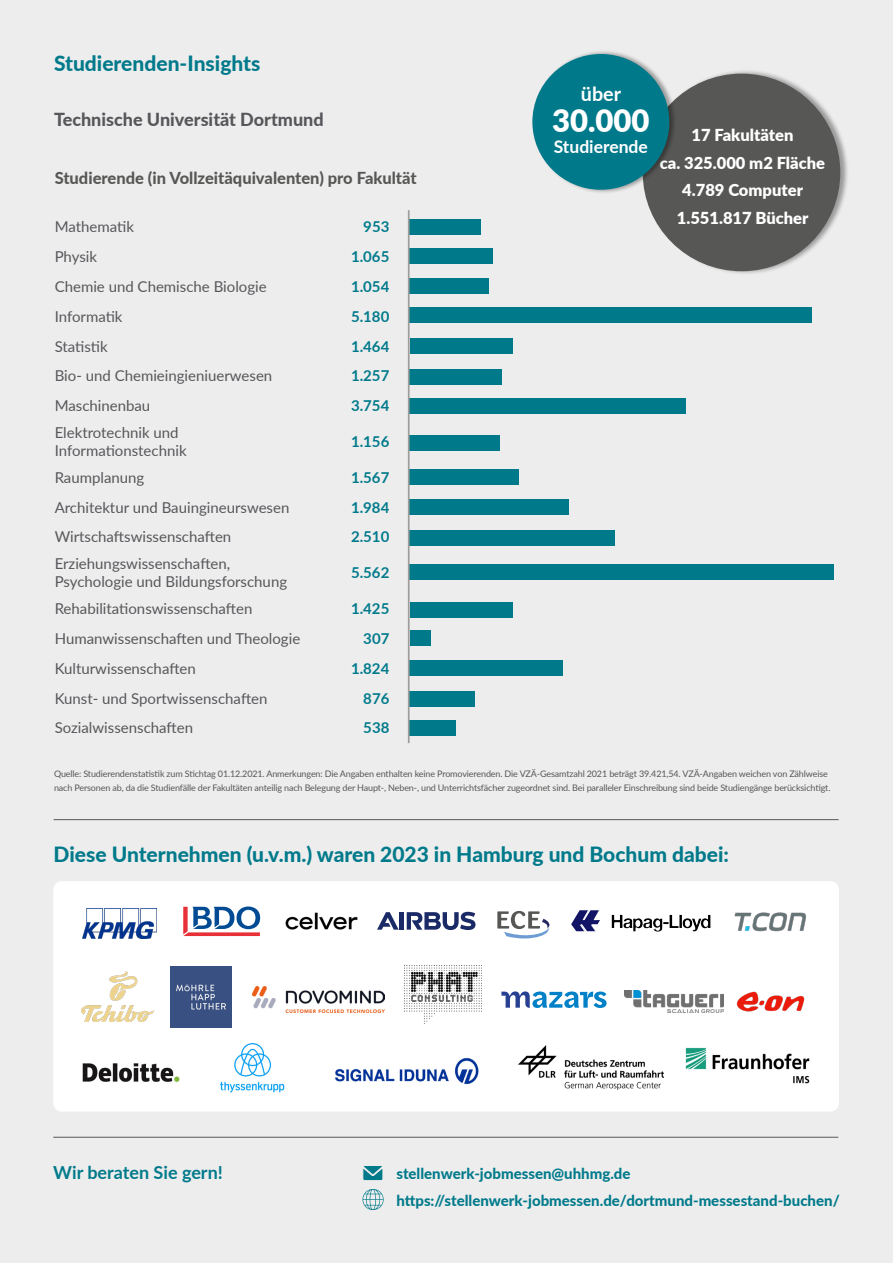
<style>
.page{position:relative;width:893px;height:1263px;background:#ededed}
.page>*{position:absolute;margin:0;border:0;box-sizing:border-box;transform-origin:0 0}
.t1{font:900 31.05px "Lato";color:#fff}
.t2{font:800 21px "Lato";color:#007a8b}
.t3{font:700 19.8px "Lato";color:#fff}
.t4{font:800 18px "Lato";color:#57575b}
.t5{font:700 18px "Lato";color:#007a8b}
.t6{font:700 17.55px "Lato";color:#fff}
.t7{font:900 16.5px/27.8px "Lato";color:#fff;text-align:center}
.t8{font:800 16.5px "Lato";color:#575756}
.t9{font:15px/18px "Lato";color:#57575b}
.t10{font:800 15px/27px "Lato";color:#007a8b}
.t11{font:700 15px "Lato";color:#007a8b}
.t12{font:9px/13.6px "Lato";letter-spacing:-.015em;color:#575756}
</style>
<div class="page">
<div style="left:643px;top:69px;width:206px;height:207px;background:#000;opacity:.35"></div>
<div style="left:643px;top:74px;width:197px;height:197px;background:#575756;border-radius:50%"></div>
<div style="left:532px;top:50px;width:145px;height:144px;background:#000;opacity:.35"></div>
<div style="left:532px;top:54px;width:137px;height:136px;background:#007a8b;border-radius:50%"></div>
<svg style="left:362px;top:1165px;width:21px;height:16px"></svg>
<svg style="left:362px;top:1189px;width:22px;height:21px"></svg>
<hr style="left:53px;top:1137px;width:785px;height:1px;background:#575756">
<hr style="left:54px;top:819px;width:785px;height:1px;background:#575756">
<div style="left:409px;top:219px;width:72px;height:16px;background:#007a8b"></div>
<div style="left:409px;top:691px;width:66px;height:15px;background:#007a8b"></div>
<div style="left:409px;top:720px;width:47px;height:16px;background:#007a8b"></div>
<div style="left:409px;top:248px;width:84px;height:16px;background:#007a8b"></div>
<div style="left:408px;top:278px;width:81px;height:16px;background:#007a8b"></div>
<div style="left:410px;top:308px;width:402px;height:15px;background:#007a8b"></div>
<div style="left:410px;top:338px;width:103px;height:16px;background:#007a8b"></div>
<div style="left:410px;top:602px;width:103px;height:16px;background:#007a8b"></div>
<div style="left:410px;top:630px;width:20px;height:16px;background:#007a8b"></div>
<div style="left:409px;top:369px;width:93px;height:16px;background:#007a8b"></div>
<div style="left:409px;top:435px;width:91px;height:15px;background:#007a8b"></div>
<div style="left:409px;top:469px;width:110px;height:15px;background:#007a8b"></div>
<div style="left:408px;top:500px;width:161px;height:15px;background:#007a8b"></div>
<div style="left:408px;top:660px;width:154px;height:16px;background:#007a8b"></div>
<div style="left:408px;top:530px;width:207px;height:16px;background:#007a8b"></div>
<div style="left:408px;top:564px;width:426px;height:16px;background:#007a8b"></div>
<div style="left:410px;top:398px;width:276px;height:15px;background:#007a8b"></div>
<hr style="left:408px;top:210px;width:2px;height:533px;background:#9d9d9c">
<div style="left:53px;top:881px;width:786px;height:230px;background:#fff;border-radius:9px"></div>
<svg style="left:183px;top:906px;width:77px;height:30px"></svg>
<hr style="left:400px;top:912px;width:4px;height:18px;background:#192a67">
<svg style="left:377px;top:912px;width:22px;height:18px"></svg>
<svg style="left:407px;top:912px;width:69px;height:18px"></svg>
<svg style="left:497px;top:911px;width:53px;height:27px"></svg>
<img style="left:624px;top:990px;width:99px;height:23px">
<img style="left:82px;top:972px;width:72px;height:49px">
<img style="left:571px;top:910px;width:139px;height:21px">
<img style="left:82px;top:909px;width:74px;height:29px">
<img style="left:171px;top:966px;width:61px;height:61px">
<img style="left:253px;top:986px;width:131px;height:27px">
<img style="left:404px;top:967px;width:78px;height:57px">
<img style="left:285px;top:912px;width:73px;height:18px">
<svg style="left:501px;top:991px;width:106px;height:17px"></svg>
<img style="left:734px;top:912px;width:72px;height:20px">
<img style="left:736px;top:991px;width:69px;height:21px">
<img style="left:82px;top:1063px;width:98px;height:19px">
<img style="left:199px;top:1021px;width:107px;height:91px">
<img style="left:335px;top:1058px;width:144px;height:27px">
<img style="left:518px;top:1045px;width:146px;height:44px">
<img style="left:686px;top:1048px;width:124px;height:35px">
<h2 class="t2" style="left:54px;top:48px;width:208px">Studierenden-Insights</h2>
<p class="t4" style="left:54px;top:106px;width:271px">Technische Universität Dortmund</p>
<h3 class="t3" style="left:581px;top:79px;width:42px">über</h3>
<h1 class="t1" style="left:552px;top:97px;width:99px">30.000</h1>
<p class="t6" style="left:554px;top:134px;width:96px">Studierende</p>
<p class="t7" style="left:660px;top:120px;width:167px">17 Fakultäten<br>ca. 325.000 m2 Fläche<br>4.789 Computer<br>1.551.817 Bücher</p>
<p class="t8" style="left:55px;top:166px;width:364px">Studierende (in Vollzeitäquivalenten) pro Fakultät</p>
<p class="t9" style="left:55px;top:217px;width:81px">Mathematik</p>
<p class="t11" style="left:363px;top:216px;width:28px">953</p>
<p class="t9" style="left:55px;top:247px;width:44px">Physik</p>
<p class="t11" style="left:351px;top:246px;width:40px">1.065</p>
<p class="t9" style="left:55px;top:277px;width:213px">Chemie und Chemische Biologie</p>
<p class="t11" style="left:351px;top:275px;width:40px">1.054</p>
<p class="t9" style="left:55px;top:307px;width:69px">Informatik</p>
<p class="t11" style="left:351px;top:305px;width:40px">5.180</p>
<p class="t9" style="left:55px;top:336px;width:55px">Statistik</p>
<p class="t11" style="left:351px;top:335px;width:40px">1.464</p>
<p class="t9" style="left:55px;top:366px;width:219px">Bio- und Chemieingieniuerwesen</p>
<p class="t11" style="left:351px;top:365px;width:40px">1.257</p>
<p class="t9" style="left:55px;top:396px;width:97px">Maschinenbau</p>
<p class="t11" style="left:351px;top:395px;width:40px">3.754</p>
<p class="t9" style="left:55px;top:423px;width:133px">Elektrotechnik und<br>Informationstechnik</p>
<p class="t11" style="left:351px;top:430px;width:40px">1.156</p>
<p class="t9" style="left:55px;top:468px;width:91px">Raumplanung</p>
<p class="t11" style="left:351px;top:466px;width:40px">1.567</p>
<p class="t9" style="left:55px;top:498px;width:236px">Architektur und Bauingineurswesen</p>
<p class="t11" style="left:351px;top:496px;width:40px">1.984</p>
<p class="t9" style="left:55px;top:527px;width:178px">Wirtschaftswissenschaften</p>
<p class="t11" style="left:351px;top:526px;width:40px">2.510</p>
<p class="t9" style="left:55px;top:554px;width:234px">Erziehungswissenschaften,<br>Psychologie und Bildungsforschung</p>
<p class="t11" style="left:351px;top:562px;width:40px">5.562</p>
<p class="t9" style="left:55px;top:599px;width:199px">Rehabilitationswissenschaften</p>
<p class="t11" style="left:351px;top:598px;width:40px">1.425</p>
<p class="t9" style="left:55px;top:629px;width:247px">Humanwissenschaften und Theologie</p>
<p class="t11" style="left:363px;top:627px;width:28px">307</p>
<p class="t9" style="left:55px;top:659px;width:143px">Kulturwissenschaften</p>
<p class="t11" style="left:351px;top:657px;width:40px">1.824</p>
<p class="t9" style="left:55px;top:688px;width:214px">Kunst- und Sportwissenschaften</p>
<p class="t11" style="left:363px;top:687px;width:28px">876</p>
<p class="t9" style="left:55px;top:718px;width:140px">Sozialwissenschaften</p>
<p class="t11" style="left:363px;top:717px;width:28px">538</p>
<p class="t12" style="left:54px;top:766px;width:778px">Quelle: Studierendenstatistik zum Stichtag 01.12.2021. Anmerkungen: Die Angaben enthalten keine Promovierenden. Die VZÄ-Gesamtzahl 2021 beträgt 39.421,54. VZÄ-Angaben weichen von Zählweise nach Personen ab, da die Studienfälle der Fakultäten anteilig nach Belegung der Haupt-, Neben-, und Unterrichtsfächer zugeordnet sind. Bei paralleler Einschreibung sind beide Studiengänge berücksichtigt.</p>
<h2 class="t2" style="left:54px;top:839px;width:677px">Diese Unternehmen (u.v.m.) waren 2023 in Hamburg und Bochum dabei:</h2>
<p class="t5" style="left:53px;top:1159px;width:171px">Wir beraten Sie gern!</p>
<p class="t10" style="left:396px;top:1159px;width:445px">stellenwerk-jobmessen@uhhmg.de https://stellenwerk-jobmessen.de/dortmund-messestand-buchen/</p>
</div>
